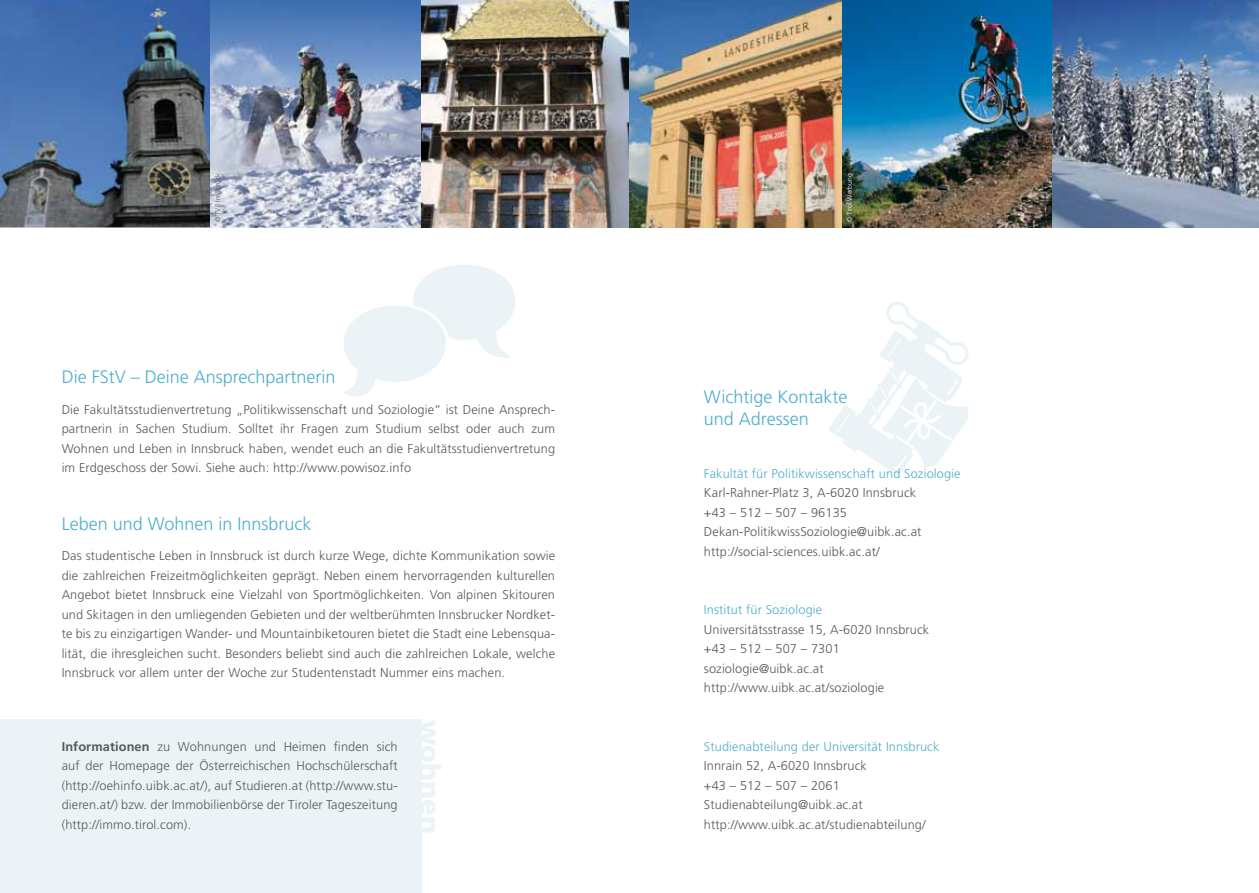
<style>
.page{position:relative;width:1259px;height:893px;background:#fff}
.page>*{position:absolute;margin:0;border:0;box-sizing:border-box;transform-origin:0 0}
.t1{font:300 18px/21.6px "Frutiger";color:#4eaec9}
.t2{font:300 12.75px/19.5px "Frutiger";letter-spacing:.01em;color:#58585a;text-align:justify}
.t3{font:300 12.75px "Frutiger";letter-spacing:.01em;color:#4eaec9}
.t4{font:300 6.75px "Frutiger";color:#58585a}
.t5{font:300 6.75px "Frutiger";color:#fff}
.s1{font-weight:700}
</style>
<div class="page">
<div style="left:0;top:720px;width:421px;height:173px;background:#ebf3f7"></div>
<img style="left:0;top:0;width:210px;height:227px">
<img style="left:210px;top:0;width:211px;height:227px">
<img style="left:421px;top:0;width:208px;height:227px">
<img style="left:629px;top:0;width:213px;height:227px">
<img style="left:842px;top:0;width:210px;height:227px">
<img style="left:1052px;top:0;width:207px;height:227px">
<p class="t4" style="left:214px;top:222px;width:50px;rotate:-90deg">© TVB Innsbruck</p>
<h1 class="t1" style="left:62px;top:366px;width:275px">Die FStV – Deine Ansprechpartnerin</h1>
<p class="t2" style="left:62px;top:400px;width:495px">Die Fakultätsstudienvertretung „Politikwissenschaft und Soziologie“ ist Deine Ansprech&shy;partnerin in Sachen Studium. Solltet ihr Fragen zum Studium selbst oder auch zum Wohnen und Leben in Innsbruck haben, wendet euch an die Fakultätsstudienvertretung im Erdgeschoss der Sowi. Siehe auch: http://www.powisoz.info</p>
<h1 class="t1" style="left:62px;top:513px;width:251px">Leben und Wohnen in Innsbruck</h1>
<p class="t2" style="left:62px;top:546px;width:495px">Das studentische Leben in Innsbruck ist durch kurze Wege, dichte Kommunikation sowie die zahlreichen Freizeitmöglichkeiten geprägt. Neben einem hervorragenden kulturellen Angebot bietet Innsbruck eine Vielzahl von Sportmöglichkeiten. Von alpinen Skitouren und Skitagen in den umliegenden Gebieten und der weltberühmten Innsbrucker Nordket&shy;te bis zu einzigartigen Wander- und Mountainbiketouren bietet die Stadt eine Lebensqua&shy;lität, die ihresgleichen sucht. Besonders beliebt sind auch die zahlreichen Lokale, welche Innsbruck vor allem unter der Woche zur Studentenstadt Nummer eins machen.</p>
<p class="t2" style="left:62px;top:737px;width:337px"><span class="s1">Informationen</span> zu Wohnungen und Heimen finden sich auf der Homepage der Österreichischen Hochschülerschaft (http://oehinfo.uibk.ac.at/), auf Studieren.at (http://www.stu&shy;dieren.at/) bzw. der Immobilienbörse der Tiroler Tageszeitung (http://immo.tirol.com).</p>
<p class="t5" style="left:845px;top:222px;width:50px;rotate:-90deg">© Tirol Werbung</p>
<h1 class="t1" style="left:704px;top:386px;width:145px">Wichtige Kontakte und Adressen</h1>
<p class="t3" style="left:704px;top:466px;width:258px">Fakultät für Politikwissenschaft und Soziologie</p>
<p class="t2" style="left:704px;top:483px;width:219px;text-align:left">Karl-Rahner-Platz 3, A-6020 Innsbruck +43 – 512 – 507 – 96135<br>Dekan-PolitikwissSoziologie@uibk.ac.at http://social-sciences.uibk.ac.at/</p>
<p class="t3" style="left:704px;top:603px;width:120px">Institut für Soziologie</p>
<p class="t2" style="left:704px;top:620px;width:227px;text-align:left">Universitätsstrasse 15, A-6020 Innsbruck +43 – 512 – 507 – 7301 soziologie@uibk.ac.at http://www.uibk.ac.at/soziologie</p>
<p class="t3" style="left:704px;top:739px;width:237px">Studienabteilung der Universität Innsbruck</p>
<p class="t2" style="left:704px;top:756px;width:223px;text-align:left">Innrain 52, A-6020 Innsbruck<br>+43 – 512 – 507 – 2061<br>Studienabteilung@uibk.ac.at http://www.uibk.ac.at/studienabteilung/</p>
</div>
